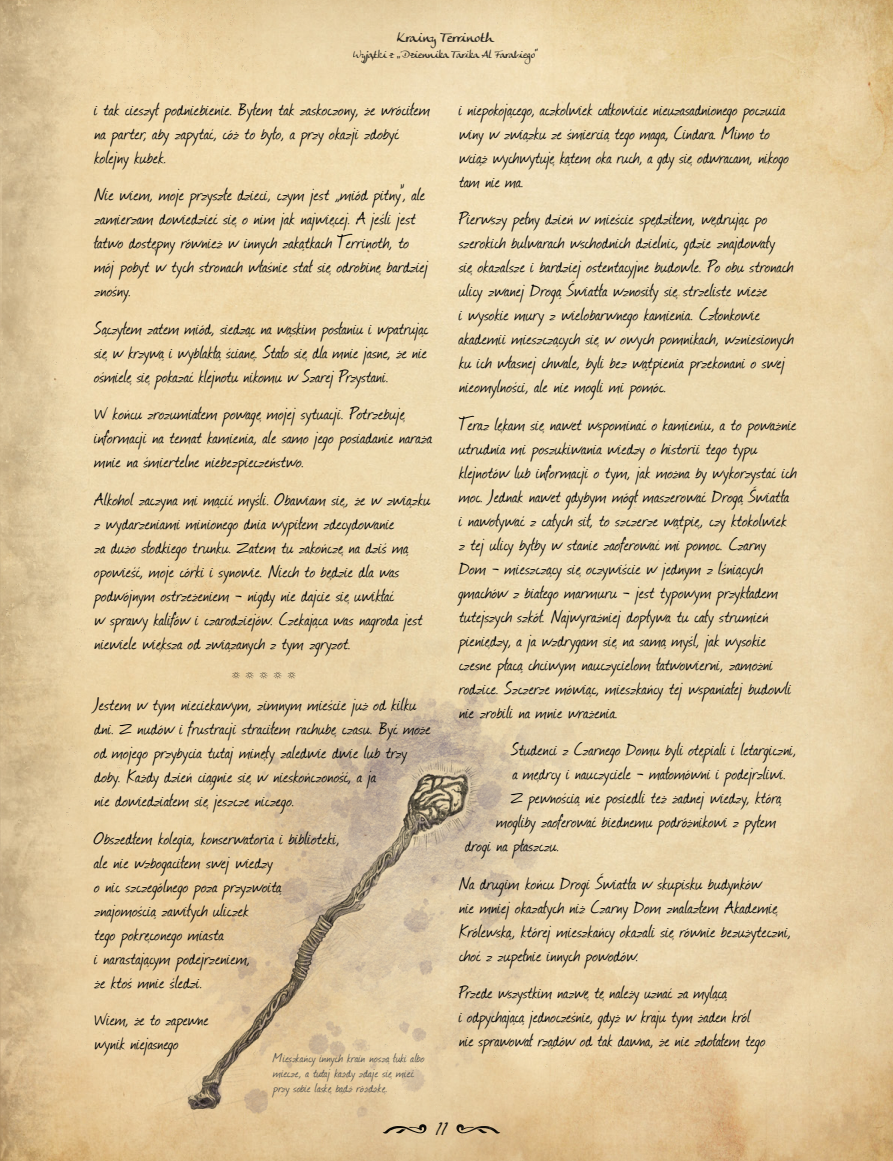
<style>
.page{position:relative;width:893px;height:1161px;background:#fff}
.page>*{position:absolute;margin:0;border:0;box-sizing:border-box;transform-origin:0 0}
.t1{font:21.15px/24px "Journal";letter-spacing:.015em;color:#000}
.t2{font:15px/15px "Journal";letter-spacing:.02em;color:#4a4a49}
.t3{font:15px "Hans Hand";color:#000}
.t4{font:13.5px "Anke Calligraphic FG";color:#000}
.t5{font:10.5px "Anke Calligraphic FG";color:#000}
</style>
<div class="page">
<img style="left:0;top:0;width:893px;height:1161px">
<svg style="left:456px;top:1124px;width:44px;height:10px"></svg>
<svg style="left:383px;top:1124px;width:44px;height:10px"></svg>
<p class="t4" style="left:397px;top:30px;width:98px">Krainy Terrinoth</p>
<p class="t5" style="left:353px;top:48px;width:186px">Wyjątki z „Dziennika Tarika Al Farabiego”</p>
<p class="t1" style="left:94px;top:96px;width:337px">i tak cieszył podniebienie. Byłem tak zaskoczony, że wróciłem na parter, aby zapytać, cóż to było, a przy okazji zdobyć kolejny kubek.</p>
<p class="t1" style="left:94px;top:182px;width:335px">Nie wiem, moje przyszłe dzieci, czym jest „miód pitny”, ale zamierzam dowiedzieć się o nim jak najwięcej. A jeśli jest łatwo dostępny również w innych zakątkach Terrinoth, to mój pobyt w tych stronach właśnie stał się odrobinę bardziej znośny.</p>
<p class="t1" style="left:94px;top:315px;width:335px;text-align:justify">Sączyłem zatem miód, siedząc na wąskim posłaniu i wpatrując się w krzywą i wyblakłą ścianę. Stało się dla mnie jasne, że nie ośmielę się pokazać klejnotu nikomu w Szarej Przystani.</p>
<p class="t1" style="left:94px;top:401px;width:339px">W końcu zrozumiałem powagę mojej sytuacji. Potrzebuję informacji na temat kamienia, ale samo jego posiadanie naraża mnie na śmiertelne niebezpieczeństwo.</p>
<p class="t1" style="left:94px;top:486px;width:337px">Alkohol zaczyna mi mącić myśli. Obawiam się, że w związku z wydarzeniami minionego dnia wypiłem zdecydowanie<br>za dużo słodkiego trunku. Zatem tu zakończę na dziś mą opowieść, moje córki i synowie. Niech to będzie dla was podwójnym ostrzeżeniem - nigdy nie dajcie się uwikłać<br>w sprawy kalifów i czarodziejów. Czekająca was nagroda jest niewiele większa od związanych z tym zgryzot.</p>
<p class="t1" style="left:95px;top:668px;width:338px;text-indent:137px">‰ ‰ ‰ ‰ ‰<br>Jestem w tym nieciekawym, zimnym mieście już od kilku dni. Z nudów i frustracji straciłem rachubę czasu. Być może od mojego przybycia tutaj minęły zaledwie dwie lub trzy doby. Każdy dzień ciągnie się w nieskończoność, a ja<br>nie dowiedziałem się jeszcze niczego.</p>
<p class="t1" style="left:95px;top:826px;width:247px">Obszedłem kolegia, konserwatoria i biblioteki, ale nie wzbogaciłem swej wiedzy<br>o nic szczególnego poza przyzwoitą znajomością zawiłych uliczek<br>tego pokręconego miasta<br>i narastającym podejrzeniem,<br>że ktoś mnie śledzi.</p>
<p class="t1" style="left:94px;top:1007px;width:116px">Wiem, że to zapewne wynik niejasnego</p>
<p class="t1" style="left:459px;top:96px;width:331px">i niepokojącego, aczkolwiek całkowicie nieuzasadnionego poczucia winy w związku ze śmiercią tego maga, Cindara. Mimo to wciąż wychwytuję kątem oka ruch, a gdy się odwracam, nikogo tam nie ma.</p>
<p class="t1" style="left:459px;top:206px;width:336px">Pierwszy pełny dzień w mieście spędziłem, wędrując po szerokich bulwarach wschodnich dzielnic, gdzie znajdowały się okazalsze i bardziej ostentacyjne budowle. Po obu stronach ulicy zwanej Drogą Światła wznosiły się strzeliste wieże<br>i wysokie mury z wielobarwnego kamienia. Członkowie akademii mieszczących się w owych pomnikach, wzniesionych ku ich własnej chwale, byli bez wątpienia przekonani o swej nieomylności, ale nie mogli mi pomóc.</p>
<p class="t1" style="left:459px;top:412px;width:339px">Teraz lękam się nawet wspominać o kamieniu, a to poważnie utrudnia mi poszukiwania wiedzy o historii tego typu klejnotów lub informacji o tym, jak można by wykorzystać ich moc. Jednak nawet gdybym mógł maszerować Drogą Światła i nawoływać z całych sił, to szczerze wątpię, czy ktokolwiek z tej ulicy byłby w stanie zaoferować mi pomoc. Czarny Dom - mieszczący się oczywiście w jednym z lśniących gmachów z białego marmuru - jest typowym przykładem tutejszych szkół. Najwyraźniej dopływa tu cały strumień pieniędzy, a ja wzdrygam się na samą myśl, jak wysokie czesne płacą chciwym nauczycielom łatwowierni, zamożni rodzice. Szczerze mówiąc, mieszkańcy tej wspaniałej budowli nie zrobili na mnie wrażenia.</p>
<p class="t1" style="left:512px;top:737px;width:287px">Studenci z Czarnego Domu byli otępiali i letargiczni,</p>
<p class="t1" style="left:513px;top:761px;width:275px">a mędrcy i nauczyciele - małomówni i podejrzliwi.</p>
<p class="t1" style="left:512px;top:785px;width:271px">Z pewnością nie posiedli też żadnej wiedzy, którą</p>
<p class="t1" style="left:497px;top:809px;width:281px">mogliby zaoferować biednemu podróżnikowi z pyłem</p>
<p class="t1" style="left:465px;top:833px;width:96px">drogi na płaszczu.</p>
<p class="t1" style="left:459px;top:870px;width:334px">Na drugim końcu Drogi Światła w skupisku budynków<br>nie mniej okazałych niż Czarny Dom znalazłem Akademię Królewską, której mieszkańcy okazali się równie bezużyteczni, choć z zupełnie innych powodów.</p>
<p class="t1" style="left:459px;top:980px;width:308px">Przede wszystkim nazwę tę należy uznać za mylącą<br>i odpychającą jednocześnie, gdyż w kraju tym żaden król nie sprawował rządów od tak dawna, że nie zdołałem tego</p>
<p class="t2" style="left:273px;top:1050px;width:153px">Mieszkańcy innych krain noszą łuki albo miecze, a tutaj każdy zdaje się mieć przy sobie laskę bądź różdżkę.</p>
<p class="t3" style="left:435px;top:1120px;width:13px">11</p>
</div>
